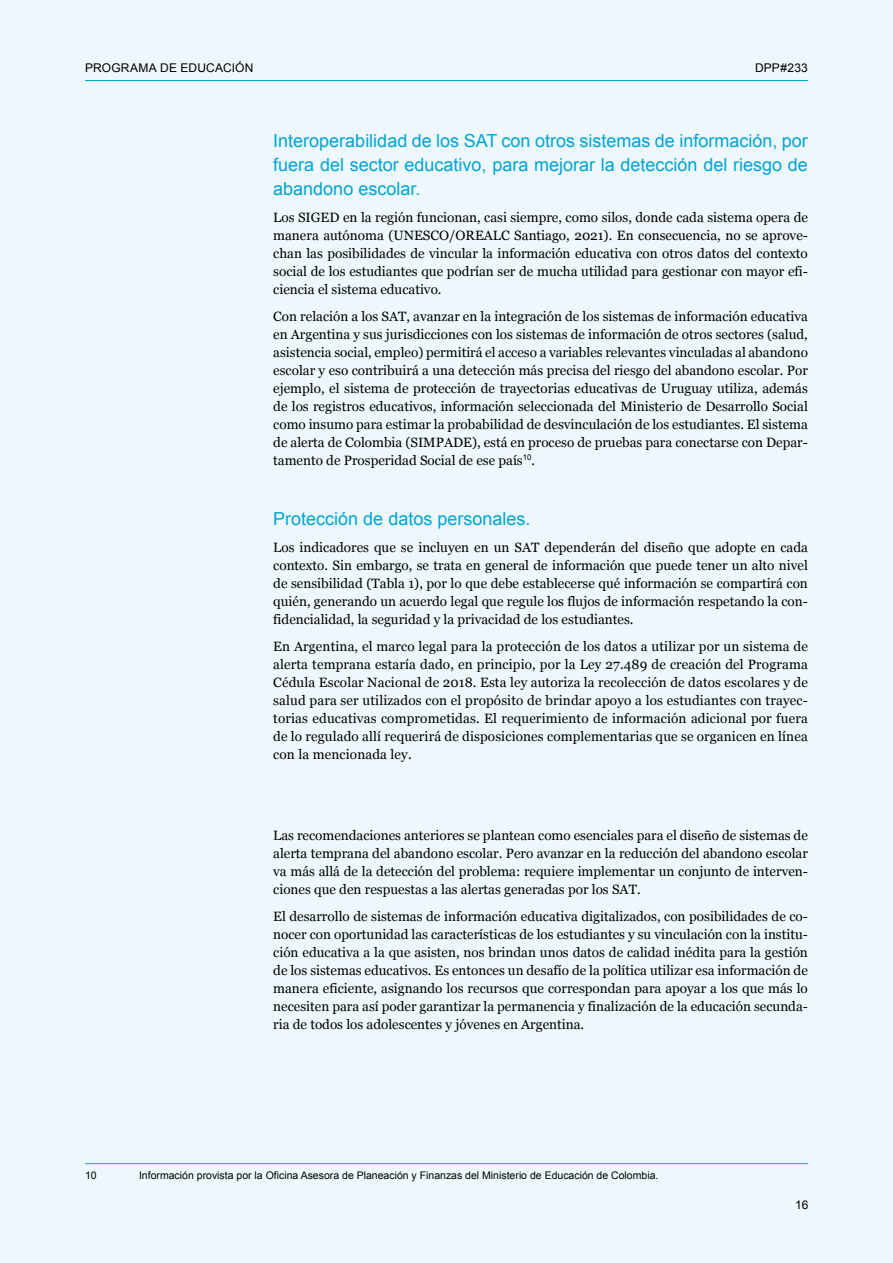
<style>
.page{position:relative;width:893px;height:1263px;background:#eef7fc}
.page>*{position:absolute;margin:0;border:0;box-sizing:border-box;transform-origin:0 0}
.t1{font:18px/24px "Arial";color:#00a5d3;text-align:justify}
.t2{font:13.5px/18px "Georgia";color:#000;text-align:justify}
.t3{font:12px "Arial";letter-spacing:.015em;color:#000}
.t4{font:10.5px "Arial";color:#000}
</style>
<div class="page">
<hr style="left:85px;top:1163px;width:723px;height:1px;background:#00a5d3">
<p class="t3" style="left:85px;top:59px;width:170px">PROGRAMA DE EDUCACIÓN</p>
<p class="t3" style="left:755px;top:59px;width:54px">DPP#233</p>
<h1 class="t1" style="left:273px;top:128px;width:536px">Interoperabilidad de los SAT con otros sistemas de información, por fuera del sector educativo, para mejorar la detección del riesgo de abandono escolar.</h1>
<p class="t2" style="left:273px;top:208px;width:536px">Los SIGED en la región funcionan, casi siempre, como silos, donde cada sistema opera de manera autónoma (UNESCO/OREALC Santiago, 2021). En consecuencia, no se aprove&shy;chan las posibilidades de vincular la información educativa con otros datos del contexto social de los estudiantes que podrían ser de mucha utilidad para gestionar con mayor efi&shy;ciencia el sistema educativo.</p>
<p class="t2" style="left:273px;top:307px;width:536px">Con relación a los SAT, avanzar en la integración de los sistemas de información educativa en Argentina y sus jurisdicciones con los sistemas de información de otros sectores (salud, asistencia social, empleo) permitirá el acceso a variables relevantes vinculadas al abandono escolar y eso contribuirá a una detección más precisa del riesgo del abandono escolar. Por ejemplo, el sistema de protección de trayectorias educativas de Uruguay utiliza, además de los registros educativos, información seleccionada del Ministerio de Desarrollo Social como insumo para estimar la probabilidad de desvinculación de los estudiantes. El sistema de alerta de Colombia (SIMPADE), está en proceso de pruebas para conectarse con Depar&shy;tamento de Prosperidad Social de ese país<sup>10</sup>.</p>
<h1 class="t1" style="left:273px;top:506px;width:259px">Protección de datos personales.</h1>
<p class="t2" style="left:273px;top:538px;width:536px">Los indicadores que se incluyen en un SAT dependerán del diseño que adopte en cada contexto. Sin embargo, se trata en general de información que puede tener un alto nivel de sensibilidad (Tabla 1), por lo que debe establecerse qué información se compartirá con quién, generando un acuerdo legal que regule los flujos de información respetando la con&shy;fidencialidad, la seguridad y la privacidad de los estudiantes.</p>
<p class="t2" style="left:273px;top:637px;width:536px">En Argentina, el marco legal para la protección de los datos a utilizar por un sistema de alerta temprana estaría dado, en principio, por la Ley 27.489 de creación del Programa Cédula Escolar Nacional de 2018. Esta ley autoriza la recolección de datos escolares y de salud para ser utilizados con el propósito de brindar apoyo a los estudiantes con trayec&shy;torias educativas comprometidas. El requerimiento de información adicional por fuera de lo regulado allí requerirá de disposiciones complementarias que se organicen en línea con la mencionada ley.</p>
<p class="t2" style="left:273px;top:826px;width:536px">Las recomendaciones anteriores se plantean como esenciales para el diseño de sistemas de alerta temprana del abandono escolar. Pero avanzar en la reducción del abandono escolar va más allá de la detección del problema: requiere implementar un conjunto de interven&shy;ciones que den respuestas a las alertas generadas por los SAT.</p>
<p class="t2" style="left:273px;top:907px;width:536px">El desarrollo de sistemas de información educativa digitalizados, con posibilidades de co&shy;nocer con oportunidad las características de los estudiantes y su vinculación con la institu&shy;ción educativa a la que asisten, nos brindan unos datos de calidad inédita para la gestión de los sistemas educativos. Es entonces un desafío de la política utilizar esa información de manera eficiente, asignando los recursos que correspondan para apoyar a los que más lo necesiten para así poder garantizar la permanencia y finalización de la educación secunda&shy;ria de todos los adolescentes y jóvenes en Argentina.</p>
<p class="t4" style="left:85px;top:1168px;width:13px">10</p>
<p class="t4" style="left:139px;top:1168px;width:521px">Información provista por la Oficina Asesora de Planeación y Finanzas del Ministerio de Educación de Colombia.</p>
<p class="t3" style="left:795px;top:1197px;width:15px">16</p>
</div>
